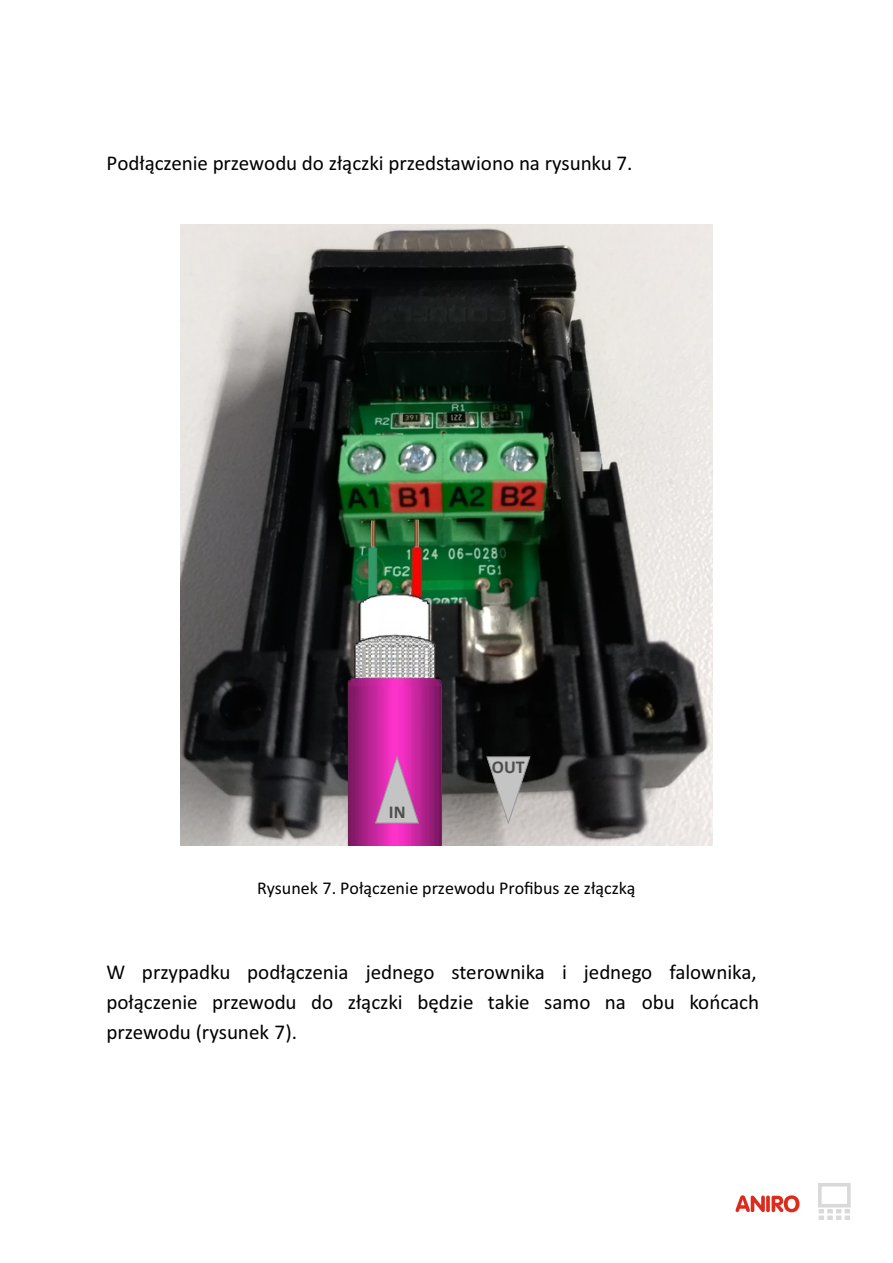
<style>
.page{position:relative;width:893px;height:1263px;background:#fff}
.page>*{position:absolute;margin:0;border:0;box-sizing:border-box;transform-origin:0 0}
.t1{font:21px/29.5px "Calibri";color:#000;text-align:justify}
.t2{font:18px "Calibri";color:#000}
.t3{font:700 18px "Calibri";color:#4e4e4d}
</style>
<div class="page">
<svg style="left:736px;top:1195px;width:63px;height:17px"></svg>
<div style="left:818px;top:1183px;width:33px;height:24px;border:4px solid #d9d9da"></div>
<svg style="left:818px;top:1209px;width:32px;height:11px"></svg>
<img style="left:180px;top:224px;width:533px;height:621px">
<svg style="left:375px;top:756px;width:44px;height:68px;background:#cc75b6"></svg>
<svg style="left:486px;top:756px;width:45px;height:71px;background:#a3a1a0"></svg>
<p class="t1" style="left:106px;top:150px;width:528px">Podłączenie przewodu do złączki przedstawiono na rysunku 7.</p>
<p class="t3" style="left:389px;top:804px;width:18px">IN</p>
<p class="t3" style="left:492px;top:759px;width:34px">OUT</p>
<p class="t2" style="left:257px;top:880px;width:380px">Rysunek 7. Połączenie przewodu Profibus ze złączką</p>
<p class="t1" style="left:106px;top:959px;width:654px">W przypadku podłączenia jednego sterownika i jednego falownika, połączenie przewodu do złączki będzie takie samo na obu końcach przewodu (rysunek 7).</p>
</div>
